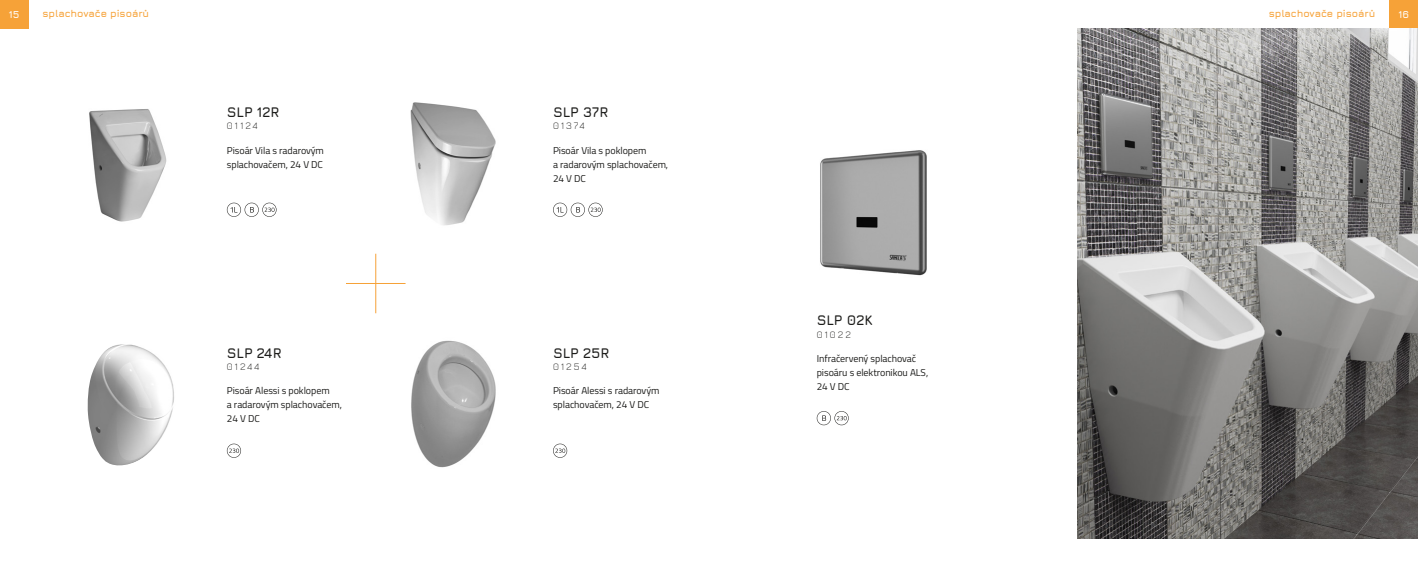
<style>
.page{position:relative;width:1418px;height:567px;background:#fff}
.page>*{position:absolute;margin:0;border:0;box-sizing:border-box;transform-origin:0 0}
.t1{font:700 14px "Jura";letter-spacing:-.005em;color:#1d1d1b}
.t2{font:10px/14px "Titillium";letter-spacing:-.005em;color:#1d1d1b}
.t3{font:700 10px "Jura";letter-spacing:-.005em;color:#f6a238}
.t4{font:300 10px "Jura";letter-spacing:.2em;color:#1d1d1b}
.t5{font:700 10px "Jura";color:#fff}
</style>
<div class="page">
<img style="left:820px;top:150px;width:107px;height:126px">
<div style="left:1389px;top:0;width:28px;height:28px;background:#f6a238"></div>
<div style="left:0;top:0;width:28px;height:28px;background:#f6a238"></div>
<img style="left:1077px;top:28px;width:340px;height:511px">
<svg style="left:553px;top:444px;width:14px;height:14px"></svg>
<img style="left:411px;top:340px;width:85px;height:128px">
<img style="left:410px;top:102px;width:86px;height:123px">
<hr style="left:346px;top:283px;width:59px;height:1px;background:#f6a238">
<hr style="left:375px;top:254px;width:1px;height:59px;background:#f6a238">
<svg style="left:227px;top:203px;width:49px;height:14px"></svg>
<svg style="left:227px;top:444px;width:14px;height:14px"></svg>
<img style="left:89px;top:109px;width:78px;height:113px">
<img style="left:87px;top:344px;width:87px;height:122px">
<svg style="left:816px;top:411px;width:32px;height:14px"></svg>
<svg style="left:553px;top:203px;width:49px;height:14px"></svg>
<p class="t3" style="left:43px;top:7px;width:108px">splachovače pisoárů</p>
<p class="t3" style="left:1268px;top:7px;width:108px">splachovače pisoárů</p>
<p class="t5" style="left:9px;top:7px;width:12px">15</p>
<p class="t5" style="left:1398px;top:7px;width:12px">16</p>
<h1 class="t1" style="left:227px;top:102px;width:54px">SLP 12R</h1>
<p class="t4" style="left:227px;top:119px;width:32px">01124</p>
<p class="t2" style="left:227px;top:142px;width:99px">Pisoár Vila s radarovým splachovačem, 24 V DC</p>
<h1 class="t1" style="left:553px;top:102px;width:57px">SLP 37R</h1>
<p class="t4" style="left:553px;top:119px;width:33px">01374</p>
<p class="t2" style="left:553px;top:143px;width:117px">Pisoár Vila s poklopem<br>a radarovým splachovačem,<br>24 V DC</p>
<h1 class="t1" style="left:227px;top:343px;width:56px">SLP 24R</h1>
<p class="t4" style="left:227px;top:360px;width:34px">01244</p>
<p class="t2" style="left:227px;top:383px;width:117px">Pisoár Alessi s poklopem<br>a radarovým splachovačem,<br>24 V DC</p>
<h1 class="t1" style="left:553px;top:343px;width:58px">SLP 25R</h1>
<p class="t4" style="left:553px;top:360px;width:35px">01254</p>
<p class="t2" style="left:553px;top:383px;width:108px">Pisoár Alessi s radarovým splachovačem, 24 V DC</p>
<h1 class="t1" style="left:816px;top:310px;width:57px">SLP 02K</h1>
<p class="t4" style="left:816px;top:327px;width:36px">01022</p>
<p class="t2" style="left:816px;top:351px;width:113px">Infračervený splachovač pisoáru s elektronikou ALS,<br>24 V DC</p>
</div>
